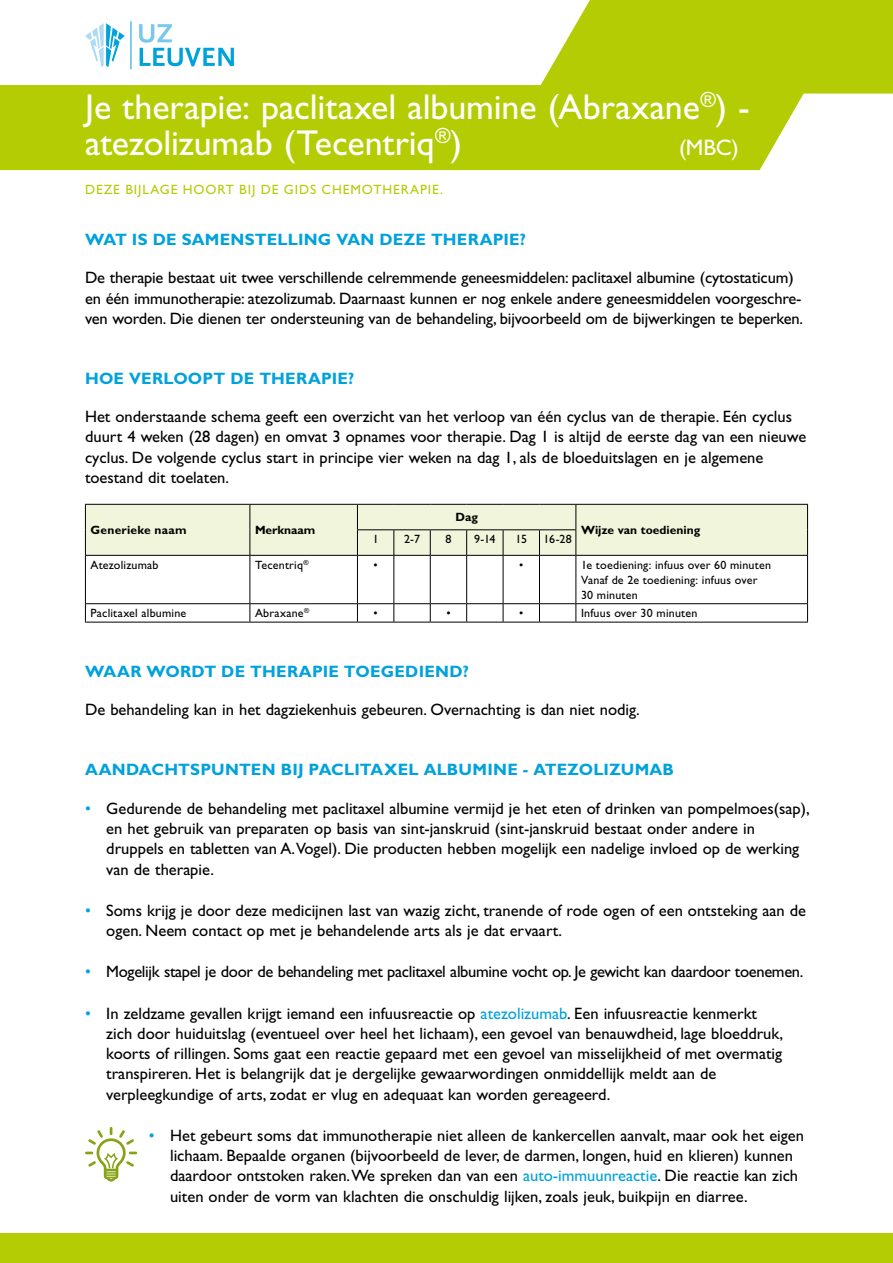
<style>
.page{position:relative;width:893px;height:1263px;background:#fff}
.page>*{position:absolute;margin:0;border:0;box-sizing:border-box;transform-origin:0 0}
.t1{font:36px/36px "Gill Sans Std";color:#fff}
.t2{font:22.5px "Gill Sans Std";color:#fff}
.t3{font:16.5px/20.2px "Gill Sans Std";color:#000}
.t4{font:700 16.5px "Gill Sans Std";letter-spacing:.01em;color:#00a2dc}
.t5{font:16.5px "Gill Sans Std";letter-spacing:-.02em;color:#000}
.t6{font:13.5px "Gill Sans Std";letter-spacing:.065em;color:#b4cc04}
.t7{font:12px/15px "Gill Sans Std";letter-spacing:.015em;color:#000}
.t8{font:700 12px "Gill Sans Std";color:#000}
.t9{font:700 12px "Gill Sans Std";letter-spacing:.02em;color:#000}
.s1{color:#00a2dc}
</style>
<div class="page">
<div style="left:0;top:85px;width:804px;height:85px;background:#b4cc04"></div>
<svg style="left:536px;top:0;width:357px;height:94px;background:#b9cf16"></svg>
<div style="left:0;top:1233px;width:893px;height:30px;background:#b4cc04"></div>
<hr style="left:130px;top:21px;width:1px;height:48px;background:#00a2dc">
<svg style="left:139px;top:24px;width:95px;height:42px"></svg>
<svg style="left:85px;top:23px;width:40px;height:44px"></svg>
<div style="left:85px;top:504px;width:723px;height:51px;background:#f1f5db"></div>
<hr style="left:85px;top:555px;width:165px;height:1px;background:#000">
<hr style="left:85px;top:556px;width:1px;height:47px;background:#000">
<hr style="left:250px;top:555px;width:107px;height:1px;background:#000">
<hr style="left:250px;top:556px;width:1px;height:47px;background:#000">
<hr style="left:357px;top:555px;width:37px;height:1px;background:#000">
<hr style="left:357px;top:556px;width:1px;height:47px;background:#000">
<hr style="left:394px;top:555px;width:36px;height:1px;background:#000">
<hr style="left:393px;top:556px;width:1px;height:47px;background:#000">
<hr style="left:430px;top:555px;width:37px;height:1px;background:#000">
<hr style="left:430px;top:556px;width:1px;height:47px;background:#000">
<hr style="left:467px;top:555px;width:36px;height:1px;background:#000">
<hr style="left:466px;top:556px;width:1px;height:47px;background:#000">
<hr style="left:503px;top:555px;width:36px;height:1px;background:#000">
<hr style="left:503px;top:556px;width:1px;height:47px;background:#000">
<hr style="left:539px;top:555px;width:37px;height:1px;background:#000">
<hr style="left:539px;top:556px;width:1px;height:47px;background:#000">
<hr style="left:576px;top:555px;width:232px;height:1px;background:#000">
<hr style="left:575px;top:556px;width:1px;height:47px;background:#000">
<hr style="left:807px;top:556px;width:1px;height:47px;background:#000">
<hr style="left:85px;top:603px;width:165px;height:1px;background:#000">
<svg style="left:85px;top:604px;width:1px;height:18px"></svg>
<hr style="left:250px;top:603px;width:107px;height:1px;background:#000">
<svg style="left:250px;top:604px;width:1px;height:18px"></svg>
<hr style="left:357px;top:603px;width:37px;height:1px;background:#000">
<svg style="left:357px;top:604px;width:1px;height:18px"></svg>
<hr style="left:394px;top:603px;width:36px;height:1px;background:#000">
<svg style="left:393px;top:604px;width:1px;height:18px"></svg>
<hr style="left:430px;top:603px;width:37px;height:1px;background:#000">
<svg style="left:430px;top:604px;width:1px;height:18px"></svg>
<hr style="left:467px;top:603px;width:36px;height:1px;background:#000">
<svg style="left:466px;top:604px;width:1px;height:18px"></svg>
<hr style="left:503px;top:603px;width:36px;height:1px;background:#000">
<svg style="left:503px;top:604px;width:1px;height:18px"></svg>
<hr style="left:539px;top:603px;width:37px;height:1px;background:#000">
<svg style="left:539px;top:604px;width:1px;height:18px"></svg>
<hr style="left:576px;top:603px;width:232px;height:1px;background:#000">
<svg style="left:575px;top:604px;width:1px;height:18px"></svg>
<svg style="left:807px;top:604px;width:1px;height:18px"></svg>
<hr style="left:85px;top:622px;width:165px;height:1px;background:#000">
<hr style="left:250px;top:622px;width:107px;height:1px;background:#000">
<hr style="left:357px;top:622px;width:37px;height:1px;background:#000">
<hr style="left:394px;top:622px;width:36px;height:1px;background:#000">
<hr style="left:430px;top:622px;width:37px;height:1px;background:#000">
<hr style="left:467px;top:622px;width:36px;height:1px;background:#000">
<hr style="left:503px;top:622px;width:36px;height:1px;background:#000">
<hr style="left:539px;top:622px;width:37px;height:1px;background:#000">
<hr style="left:576px;top:622px;width:232px;height:1px;background:#000">
<svg style="left:85px;top:1127px;width:52px;height:54px"></svg>
<h1 class="t1" style="left:85px;top:89px;width:666px">Je therapie: paclitaxel albumine (Abraxane<sup>®</sup>) - atezolizumab (Tecentriq<sup>®</sup>)</h1>
<h2 class="t2" style="left:679px;top:135px;width:61px">(MBC)</h2>
<p class="t6" style="left:85px;top:182px;width:360px">DEZE BIJLAGE HOORT BIJ DE GIDS CHEMOTHERAPIE.</p>
<p class="t4" style="left:85px;top:230px;width:443px">WAT IS DE SAMENSTELLING VAN DEZE THERAPIE?</p>
<p class="t3" style="left:85px;top:268px;width:720px">De therapie bestaat uit twee verschillende celremmende geneesmiddelen: paclitaxel albumine (cytostaticum) en één immunotherapie: atezolizumab. Daarnaast kunnen er nog enkele andere geneesmiddelen voorgeschre&shy;ven worden. Die dienen ter ondersteuning van de behandeling, bijvoorbeeld om de bijwerkingen te beperken.</p>
<p class="t4" style="left:85px;top:369px;width:271px">HOE VERLOOPT DE THERAPIE?</p>
<p class="t3" style="left:85px;top:407px;width:723px">Het onderstaande schema geeft een overzicht van het verloop van één cyclus van de therapie. Eén cyclus duurt 4 weken (28 dagen) en omvat 3 opnames voor therapie. Dag 1 is altijd de eerste dag van een nieuwe cyclus. De volgende cyclus start in principe vier weken na dag 1, als de bloeduitslagen en je algemene toestand dit toelaten.</p>
<p class="t9" style="left:91px;top:523px;width:98px">Generieke naam</p>
<p class="t8" style="left:255px;top:523px;width:62px">Merknaam</p>
<p class="t8" style="left:455px;top:510px;width:24px">Dag</p>
<p class="t7" style="left:373px;top:532px;width:7px">1</p>
<p class="t7" style="left:404px;top:532px;width:17px">2-7</p>
<p class="t7" style="left:445px;top:532px;width:7px">8</p>
<p class="t7" style="left:474px;top:532px;width:23px">9-14</p>
<p class="t7" style="left:515px;top:532px;width:13px">15</p>
<p class="t7" style="left:544px;top:532px;width:30px">16-28</p>
<p class="t8" style="left:581px;top:523px;width:121px">Wijze van toediening</p>
<p class="t7" style="left:91px;top:557px;width:70px">Atezolizumab</p>
<p class="t7" style="left:255px;top:557px;width:55px">Tecentriq<sup>®</sup></p>
<p class="t7" style="left:374px;top:557px;width:6px">•</p>
<p class="t7" style="left:519px;top:557px;width:6px">•</p>
<p class="t7" style="left:581px;top:557px;width:192px">1e toediening: infuus over 60 minuten<br>Vanaf de 2e toediening: infuus over<br>30 minuten</p>
<p class="t7" style="left:91px;top:605px;width:97px">Paclitaxel albumine</p>
<p class="t7" style="left:255px;top:605px;width:56px">Abraxane<sup>®</sup></p>
<p class="t7" style="left:374px;top:605px;width:6px">•</p>
<p class="t7" style="left:446px;top:605px;width:6px">•</p>
<p class="t7" style="left:519px;top:605px;width:6px">•</p>
<p class="t7" style="left:581px;top:605px;width:118px">Infuus over 30 minuten</p>
<p class="t4" style="left:85px;top:661px;width:385px">WAAR WORDT DE THERAPIE TOEGEDIEND?</p>
<p class="t3" style="left:85px;top:699px;width:556px">De behandeling kan in het dagziekenhuis gebeuren. Overnachting is dan niet nodig.</p>
<p class="t4" style="left:85px;top:759px;width:591px">AANDACHTSPUNTEN BIJ PACLITAXEL ALBUMINE - ATEZOLIZUMAB</p>
<p class="t3" style="left:106px;top:798px;width:705px;text-indent:-21px"><span class="s1">•</span> Gedurende de behandeling met paclitaxel albumine vermijd je het eten of drinken van pompelmoes(sap), en het gebruik van preparaten op basis van sint-janskruid (sint-janskruid bestaat onder andere in druppels en tabletten van A.Vogel). Die producten hebben mogelijk een nadelige invloed op de werking van de therapie.</p>
<p class="t3" style="left:106px;top:900px;width:701px;text-indent:-21px"><span class="s1">•</span> Soms krijg je door deze medicijnen last van wazig zicht, tranende of rode ogen of een ontsteking aan de ogen. Neem contact op met je behandelende arts als je dat ervaart.</p>
<p class="t5" style="left:85px;top:962px;width:720px"><span class="s1">•</span> Mogelijk stapel je door de behandeling met paclitaxel albumine vocht op. Je gewicht kan daardoor toenemen.</p>
<p class="t3" style="left:106px;top:1003px;width:678px;text-indent:-21px"><span class="s1">•</span> In zeldzame gevallen krijgt iemand een infuusreactie op <span class="s1">atezolizumab</span>. Een infuusreactie kenmerkt zich door huiduitslag (eventueel over heel het lichaam), een gevoel van benauwdheid, lage bloeddruk, koorts of rillingen. Soms gaat een reactie gepaard met een gevoel van misselijkheid of met overmatig transpireren. Het is belangrijk dat je dergelijke gewaarwordingen onmiddellijk meldt aan de verpleegkundige of arts, zodat er vlug en adequaat kan worden gereageerd.</p>
<p class="t3" style="left:170px;top:1125px;width:635px;text-indent:-21px"><span class="s1">•</span> Het gebeurt soms dat immunotherapie niet alleen de kankercellen aanvalt, maar ook het eigen lichaam. Bepaalde organen (bijvoorbeeld de lever, de darmen, longen, huid en klieren) kunnen daardoor ontstoken raken. We spreken dan van een <span class="s1">auto-immuunreactie</span>. Die reactie kan zich uiten onder de vorm van klachten die onschuldig lijken, zoals jeuk, buikpijn en diarree.</p>
</div>
